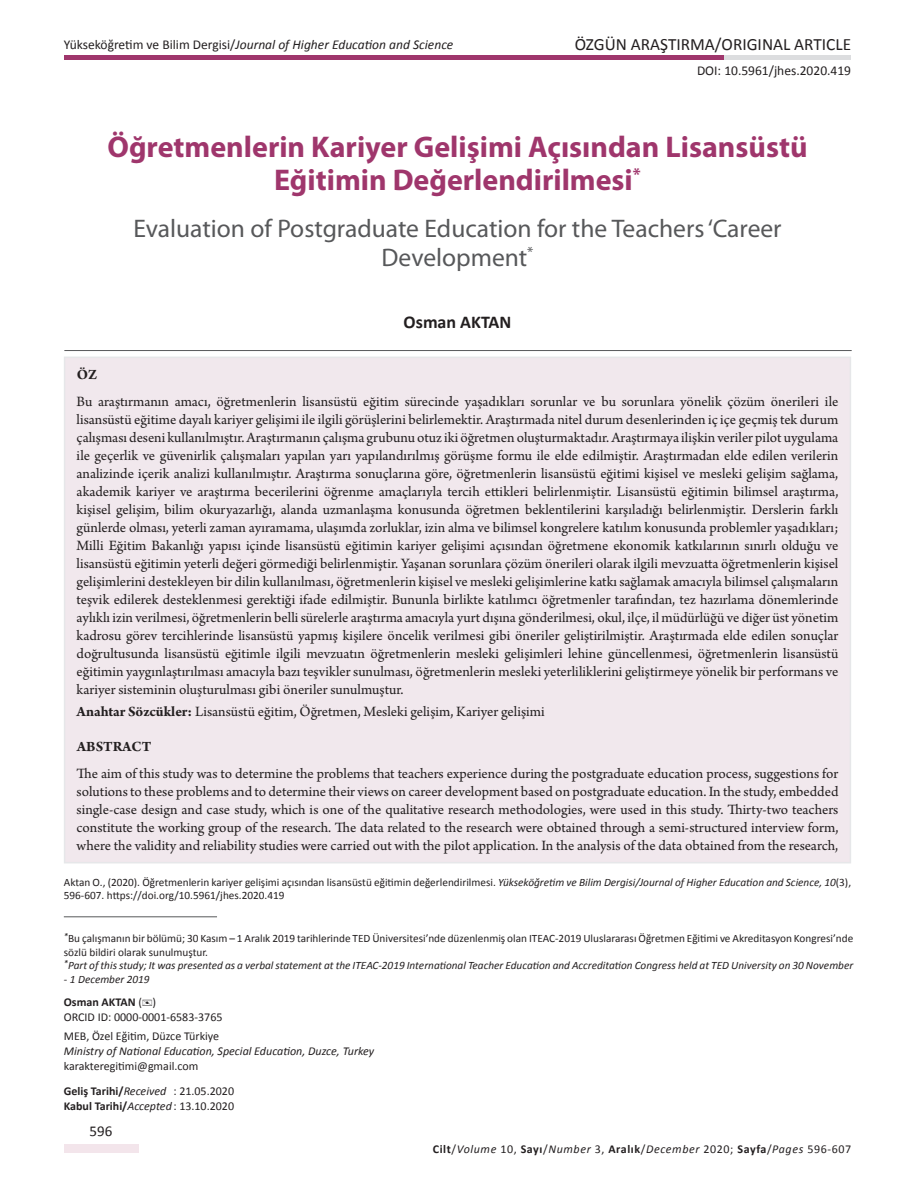
<style>
.page{position:relative;width:915px;height:1191px;background:#fff}
.page>*{position:absolute;margin:0;border:0;box-sizing:border-box;transform-origin:0 0}
.t1{font:700 30px/33px "Myriad Pro";color:#9f366c;text-align:center}
.t2{font:25.5px/29.2px "Myriad Pro";color:#57585a;text-align:center}
.t3{font:700 18px "Calibri";color:#231f20}
.t4{font:17.25px "Calibri";color:#231f20}
.t5{font:15px/18px "Arno Pro";color:#231f20;text-align:justify}
.t6{font:700 15px "Arno Pro";letter-spacing:.005em;color:#231f20}
.t7{font:15px "Calibri";color:#231f20}
.t8{font:italic 13.5px "Calibri";color:#231f20}
.t9{font:13.5px "Calibri";color:#231f20}
.t10{font:12px/15px "Calibri";color:#231f20}
.t11{font:italic 12px "Calibri";letter-spacing:.05em;color:#231f20}
.t12{font:italic 12px "Calibri";color:#231f20}
.t13{font:700 12px "Calibri";color:#231f20}
.t14{font:11.25px/13.5px "Calibri";color:#231f20}
.t15{font:italic 11.25px "Calibri";color:#231f20}
.s1{font-style:normal}
.s2{font-weight:700}
.s3{font-style:italic}
.s4{font-weight:400;font-style:italic}
.s5{font-weight:400}
.s6{font-weight:700;font-style:normal}
</style>
<div class="page">
<div style="left:64px;top:1144px;width:74px;height:8px;background:#f3e5eb"></div>
<div style="left:719px;top:55px;width:131px;height:5px;background:#dcdddf"></div>
<div style="left:64px;top:55px;width:659px;height:5px;background:#9f366c"></div>
<hr style="left:64px;top:350px;width:787px;height:1px;background:#57585a">
<hr style="left:64px;top:916px;width:153px;height:1px;background:#57585a">
<div style="left:64px;top:356px;width:786px;height:507px;background:#f1e8ed;border:2px solid #e6e7e9"></div>
<p class="t8" style="left:64px;top:36px;width:391px"><span class="s1">Yükseköğretim ve Bilim Dergisi/</span>Journal of Higher Education and Science</p>
<p class="t4" style="left:574px;top:34px;width:278px">ÖZGÜN ARAŞTIRMA/ORIGINAL ARTICLE</p>
<p class="t9" style="left:696px;top:62px;width:156px">DOI: 10.5961/jhes.2020.419</p>
<h1 class="t1" style="left:107px;top:130px;width:701px">Öğretmenlerin Kariyer Gelişimi Açısından Lisansüstü<br>Eğitimin Değerlendirilmesi<sup>*</sup></h1>
<h2 class="t2" style="left:133px;top:213px;width:649px">Evaluation of Postgraduate Education for the Teachers ‘Career<br>Development<sup>*</sup></h2>
<p class="t3" style="left:403px;top:310px;width:109px">Osman AKTAN</p>
<p class="t6" style="left:77px;top:366px;width:22px">ÖZ</p>
<p class="t5" style="left:77px;top:393px;width:763px">Bu araştırmanın amacı, öğretmenlerin lisansüstü eğitim sürecinde yaşadıkları sorunlar ve bu sorunlara yönelik çözüm önerileri ile lisansüstü eğitime dayalı kariyer gelişimi ile ilgili görüşlerini belirlemektir. Araştırmada nitel durum desenlerinden iç içe geçmiş tek durum çalışması deseni kullanılmıştır. Araştırmanın çalışma grubunu otuz iki öğretmen oluşturmaktadır. Araştırmaya ilişkin veriler pilot uygulama ile geçerlik ve güvenirlik çalışmaları yapılan yarı yapılandırılmış görüşme formu ile elde edilmiştir. Araştırmadan elde edilen verilerin analizinde içerik analizi kullanılmıştır. Araştırma sonuçlarına göre, öğretmenlerin lisansüstü eğitimi kişisel ve mesleki gelişim sağlama, akademik kariyer ve araştırma becerilerini öğrenme amaçlarıyla tercih ettikleri belirlenmiştir. Lisansüstü eğitimin bilimsel araştırma, kişisel gelişim, bilim okuryazarlığı, alanda uzmanlaşma konusunda öğretmen beklentilerini karşıladığı belirlenmiştir. Derslerin farklı günlerde olması, yeterli zaman ayıramama, ulaşımda zorluklar, izin alma ve bilimsel kongrelere katılım konusunda problemler yaşadıkları; Milli Eğitim Bakanlığı yapısı içinde lisansüstü eğitimin kariyer gelişimi açısından öğretmene ekonomik katkılarının sınırlı olduğu ve lisansüstü eğitimin yeterli değeri görmediği belirlenmiştir. Yaşanan sorunlara çözüm önerileri olarak ilgili mevzuatta öğretmenlerin kişisel gelişimlerini destekleyen bir dilin kullanılması, öğretmenlerin kişisel ve mesleki gelişimlerine katkı sağlamak amacıyla bilimsel çalışmaların teşvik edilerek desteklenmesi gerektiği ifade edilmiştir. Bununla birlikte katılımcı öğretmenler tarafından, tez hazırlama dönemlerinde aylıklı izin verilmesi, öğretmenlerin belli sürelerle araştırma amacıyla yurt dışına gönderilmesi, okul, ilçe, il müdürlüğü ve diğer üst yönetim kadrosu görev tercihlerinde lisansüstü yapmış kişilere öncelik verilmesi gibi öneriler geliştirilmiştir. Araştırmada elde edilen sonuçlar doğrultusunda lisansüstü eğitimle ilgili mevzuatın öğretmenlerin mesleki gelişimleri lehine güncellenmesi, öğretmenlerin lisansüstü eğitimin yaygınlaştırılması amacıyla bazı teşvikler sunulması, öğretmenlerin mesleki yeterliliklerini geliştirmeye yönelik bir performans ve kariyer sisteminin oluşturulması gibi öneriler sunulmuştur.</p>
<p class="t5" style="left:77px;top:703px;width:469px"><span class="s2">Anahtar Sözcükler:</span> Lisansüstü eğitim, Öğretmen, Mesleki gelişim, Kariyer gelişimi</p>
<p class="t6" style="left:77px;top:738px;width:76px">ABSTRACT</p>
<p class="t5" style="left:77px;top:765px;width:763px">The aim of this study was to determine the problems that teachers experience during the postgraduate education process, suggestions for solutions to these problems and to determine their views on career development based on postgraduate education. In the study, embedded single-case design and case study, which is one of the qualitative research methodologies, were used in this study. Thirty-two teachers constitute the working group of the research. The data related to the research were obtained through a semi-structured interview form, where the validity and reliability studies were carried out with the pilot application. In the analysis of the data obtained from the research,</p>
<p class="t14" style="left:64px;top:875px;width:788px">Aktan O., (2020). Öğretmenlerin kariyer gelişimi açısından lisansüstü eğitimin değerlendirilmesi. <span class="s3">Yükseköğretim ve Bilim Dergisi/Journal of Higher Education and Science, 10</span>(3),<br>596-607. https://doi.org/10.5961/jhes.2020.419</p>
<p class="t14" style="left:64px;top:931px;width:790px"><sup>*</sup>Bu çalışmanın bir bölümü; 30 Kasım – 1 Aralık 2019 tarihlerinde TED Üniversitesi’nde düzenlenmiş olan ITEAC-2019 Uluslararası Öğretmen Eğitimi ve Akreditasyon Kongresi’nde sözlü bildiri olarak sunulmuştur.<br><sup>*</sup><span class="s3">Part of this study; It was presented as a verbal statement at the ITEAC-2019 International Teacher Education and Accreditation Congress held at TED University on 30 November</span></p>
<p class="t15" style="left:64px;top:971px;width:87px">- 1 December 2019</p>
<p class="t10" style="left:64px;top:994px;width:160px"><span class="s2">Osman AKTAN</span> ( )<br>ORCID ID: 0000-0001-6583-3765</p>
<p class="t10" style="left:64px;top:1029px;width:157px">MEB, Özel Eğitim, Düzce Türkiye</p>
<p class="t10" style="left:131px;top:1029px;width:6px">̇</p>
<p class="t12" style="left:64px;top:1043px;width:312px">Ministry of National Education, Special Education, Duzce, Turkey</p>
<p class="t10" style="left:64px;top:1054px;width:172px;line-height:24.8px">karakteregitimi@gmail.com<br><span class="s2">Geliş Tarihi/</span><span class="s3">Received</span> : 21.05.2020</p>
<p class="t13" style="left:64px;top:1098px;width:172px">Kabul Tarihi/<span class="s4">Accepted</span><span class="s5">: 13.10.2020</span></p>
<p class="t7" style="left:90px;top:1121px;width:24px">596</p>
<p class="t11" style="left:432px;top:1140px;width:419px"><span class="s6">Cilt</span><span class="s1">/</span>Volume <span class="s1">10,</span> <span class="s6">Sayı</span><span class="s1">/</span>Number <span class="s1">3,</span> <span class="s6">Aralık</span><span class="s1">/</span>December <span class="s1">2020;</span> <span class="s6">Sayfa</span><span class="s1">/</span>Pages <span class="s1">596-607</span></p>
</div>
